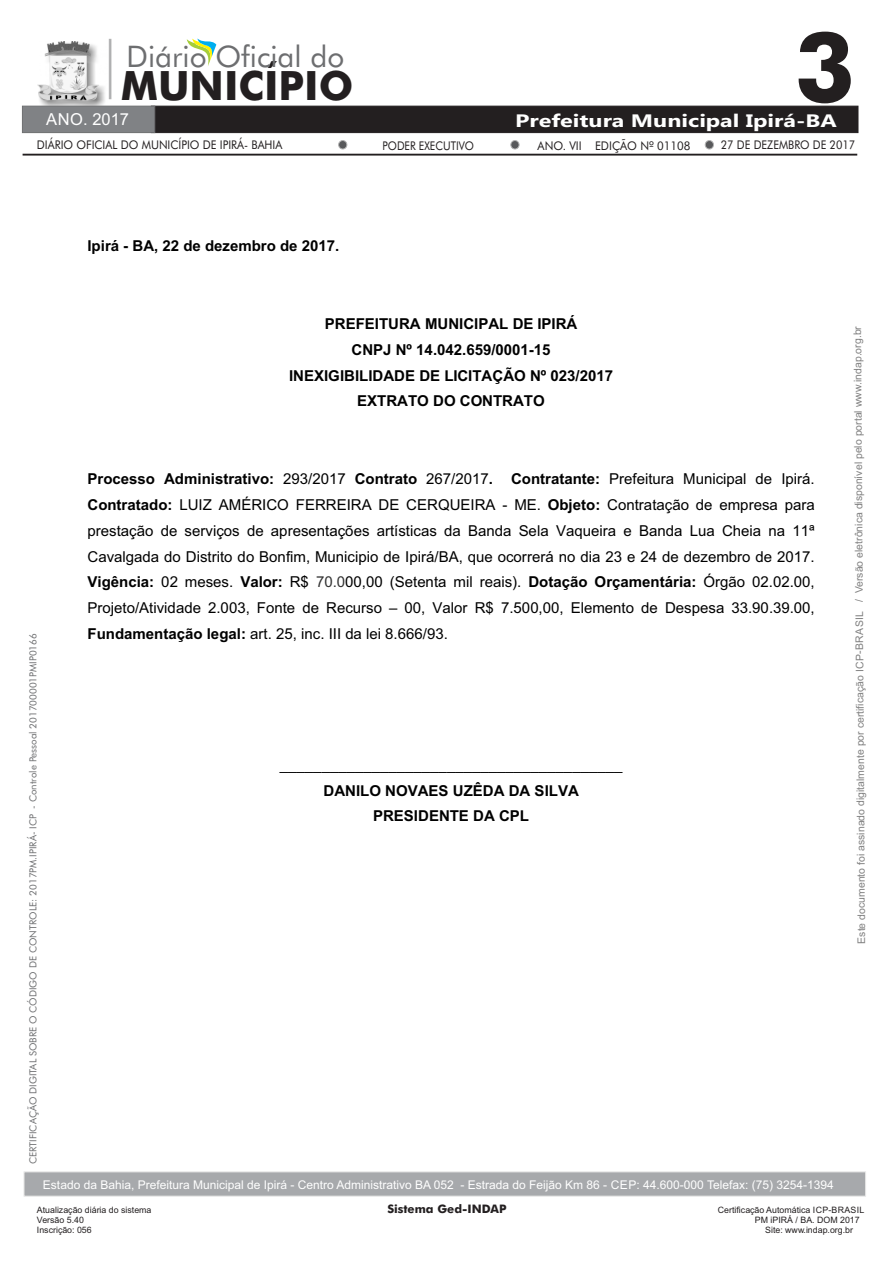
<style>
.page{position:relative;width:893px;height:1263px;background:#fff}
.page>*{position:absolute;margin:0;border:0;box-sizing:border-box;transform-origin:0 0}
.t1{font:700 96.9px "Futura BT";color:#231f20}
.t2{font:700 40.5px "Futura BT";color:#231f20}
.t3{font:29.7px "Futura BT";color:#6d6e70}
.t4{font:700 18px "Gadugi";color:#fff;scale:1.3 1}
.t5{font:16.5px "Arial";color:#fff}
.t6{font:15px/25.8px "Arial";color:#000;text-align:justify}
.t7{font:700 15px/25.8px "Arial";color:#000;text-align:center}
.t8{font:12px "Arial";color:#fff}
.t9{font:12px "Futura BT";color:#231f20;scale:.92 1}
.t10{font:12px "Futura BT";color:#231f20;scale:.94 1}
.t11{font:12px "Futura BT";color:#231f20;scale:.91 1}
.t12{font:12px "Futura BT";color:#231f20;scale:.88 1}
.t13{font:700 11.7px "Futura BT";color:#231f20}
.t14{font:10.5px "Arial";letter-spacing:-.005em;color:#818181}
.t15{font:9.75px "Futura BT";color:#6d6e70}
.t16{font:8.85px "Arial";color:#231f20}
.s1{font-weight:700}
.s2{color:#333}
</style>
<div class="page">
<img style="left:37px;top:42px;width:71px;height:64px">
<svg style="left:187px;top:38px;width:29px;height:28px"></svg>
<svg style="left:23px;top:154px;width:834px;height:1px"></svg>
<svg style="left:109px;top:39px;width:2px;height:60px"></svg>
<svg style="left:22px;top:106px;width:836px;height:27px;background:#322f30"></svg>
<div style="left:338px;top:140px;width:9px;height:9px;background:#58595b;border:1px solid #b3b3b3;border-radius:50%"></div>
<div style="left:511px;top:140px;width:8px;height:9px;background:#58595b;border:1px solid #b3b3b3;border-radius:50%"></div>
<div style="left:705px;top:140px;width:9px;height:9px;background:#58595b;border:1px solid #b3b3b3;border-radius:50%"></div>
<svg style="left:24px;top:1171px;width:842px;height:25px;background:#abadb0"></svg>
<h3 class="t3" style="left:126px;top:44px;width:219px">Diário Oficial do</h3>
<h2 class="t2" style="left:121px;top:69px;width:234px">MUNICÍPIO</h2>
<h1 class="t1" style="left:795px;top:28px;width:62px">3</h1>
<p class="t5" style="left:46px;top:113px;width:85px">ANO. 2017</p>
<p class="t4" style="left:515px;top:114px;width:249px">Prefeitura Municipal Ipirá-BA</p>
<p class="t9" style="left:37px;top:140px;width:268px">DIÁRIO OFICIAL DO MUNICÍPIO DE IPIRÁ- BAHIA</p>
<p class="t12" style="left:382px;top:141px;width:105px">PODER EXECUTIVO</p>
<p class="t10" style="left:538px;top:141px;width:164px">ANO. VII EDIÇÃO Nº 01108</p>
<p class="t11" style="left:721px;top:140px;width:149px">27 DE DEZEMBRO DE 2017</p>
<p class="t7" style="left:87px;top:234px;width:253px">Ipirá - BA, 22 de dezembro de 2017.</p>
<p class="t15" style="left:29px;top:1164px;width:532px;rotate:-90deg">CERTIFICAÇÃO DIGITAL SOBRE O CÓDIGO DE CONTROLE: 2017PM.IPIRÁ- ICP - Controle Pessoal 201700001PMIP0166</p>
<p class="t7" style="left:289px;top:312px;width:326px">PREFEITURA MUNICIPAL DE IPIRÁ<br>CNPJ Nº 14.042.659/0001-15<br>INEXIGIBILIDADE DE LICITAÇÃO Nº 023/2017<br>EXTRATO DO CONTRATO</p>
<p class="t6" style="left:87px;top:467px;width:729px"><span class="s1">Processo Administrativo:</span> 293/2017 <span class="s1">Contrato</span> 267/2017<span class="s1">. Contratante:</span> Prefeitura Municipal de Ipirá.<br><span class="s1">Contratado:</span> LUIZ AMÉRICO FERREIRA DE CERQUEIRA - ME. <span class="s1">Objeto:</span> Contratação de empresa para prestação de serviços de apresentações artísticas da Banda Sela Vaqueira e Banda Lua Cheia na 11ª Cavalgada do Distrito do Bonfim, Municipio de Ipirá/BA, que ocorrerá no dia 23 e 24 de dezembro de 2017.<br><span class="s1">Vigência:</span> 02 meses. <span class="s1">Valor:</span> R$ <span class="s2">70.0</span>00,00 (Setenta mil reais). <span class="s1">Dotação Orçamentária:</span> Órgão 02.02.00, Projeto/Atividade 2.003, Fonte de Recurso – 00, Valor R$ 7.500,00, Elemento de Despesa 33.90.39.00, <span class="s1">Fundamentação legal:</span> art. 25, inc. III da lei 8.666/93.</p>
<p class="t6" style="left:280px;top:753px;width:344px">_________________________________________</p>
<p class="t7" style="left:324px;top:779px;width:257px">DANILO NOVAES UZÊDA DA SILVA<br>PRESIDENTE DA CPL</p>
<p class="t8" style="left:43px;top:1181px;width:792px">Estado da Bahia, Prefeitura Municipal de Ipirá - Centro Administrativo BA 052 - Estrada do Feijão Km 86 - CEP: 44.600-000 Telefax: (75) 3254-1394</p>
<p class="t14" style="left:855px;top:944px;width:619px;rotate:-90deg">Este documento foi assinado digitalmente por certificação CI P-BRASIL / Versão eletrônica disponível pelo portal www.indap.org.br</p>
<p class="t16" style="left:37px;top:1206px;width:116px">Atualização diária do sistema</p>
<p class="t13" style="left:387px;top:1204px;width:121px">Sistema Ged-INDAP</p>
<p class="t16" style="left:718px;top:1206px;width:148px">Certificação Automática ICP-BRASIL</p>
<p class="t16" style="left:37px;top:1217px;width:49px">Versão 5.40</p>
<p class="t16" style="left:755px;top:1217px;width:106px">PM iPIRÁ / BA. DOM 2017</p>
<p class="t16" style="left:37px;top:1227px;width:56px">Inscrição: 056</p>
<p class="t16" style="left:765px;top:1227px;width:89px">Site: www.indap.org.br</p>
</div>
